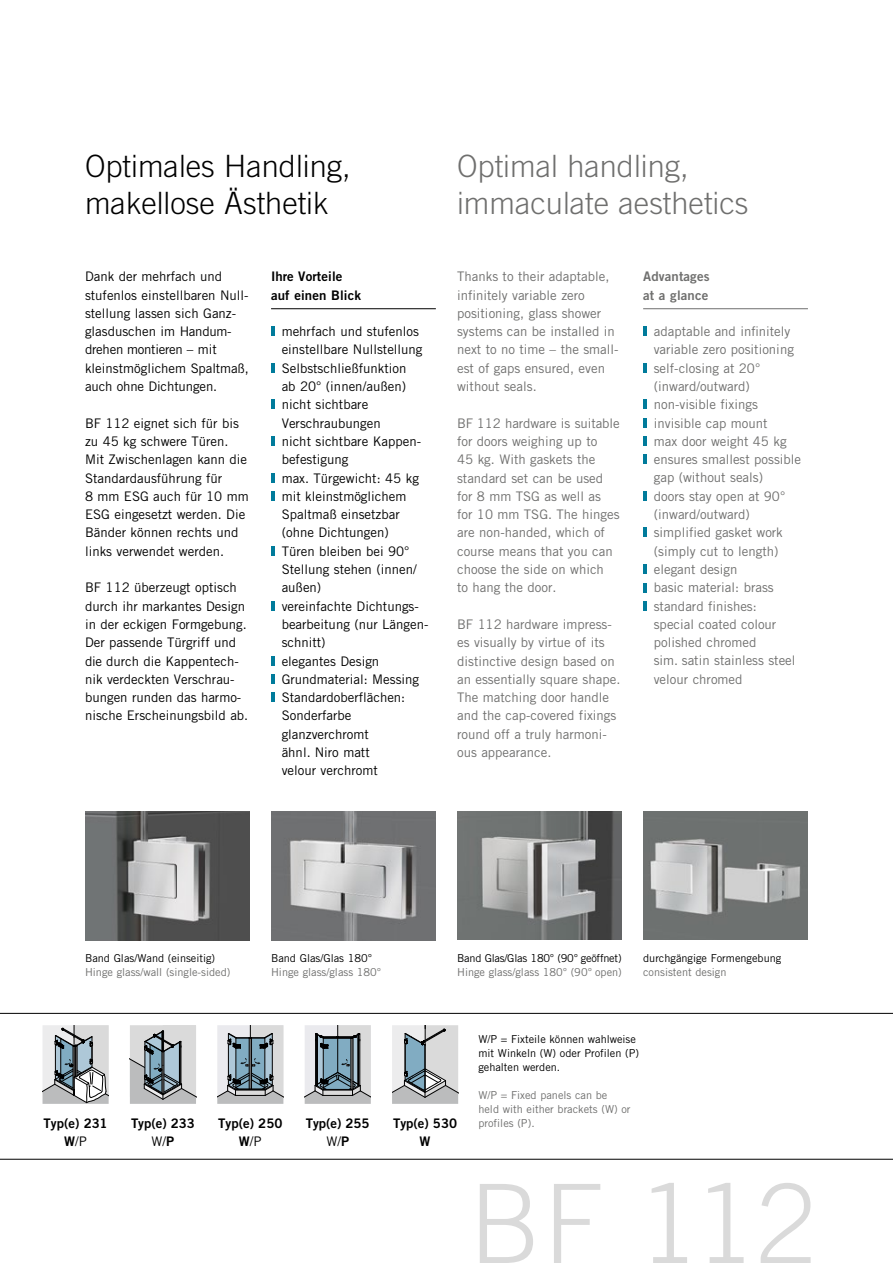
<style>
.page{position:relative;width:893px;height:1263px;background:#fff}
.page>*{position:absolute;margin:0;border:0;box-sizing:border-box;transform-origin:0 0}
.t1{font:300 109.5px "Trade Gothic";color:#dadada}
.t2{font:300 30.75px/36.6px "Trade Gothic";color:#6f6f6e}
.t3{font:300 30.75px/36.6px "Trade Gothic";color:#000}
.t4{font:13.2px/18.3px "Trade Gothic";color:#000}
.t5{font:13.2px/18.3px "Trade Gothic";color:#6f6f6e}
.t6{font:13.2px/18.3px "Trade Gothic Bold Two";color:#000}
.t7{font:13.2px/18.3px "Trade Gothic Bold Two";letter-spacing:.01em;color:#6f6f6e}
.t8{font:10.95px/14px "Trade Gothic";color:#6f6f6e}
.t9{font:10.95px/14px "Trade Gothic";color:#000}
.t10{font:10.95px "Trade Gothic";letter-spacing:-.02em;color:#000}
.s1{font-family:"Trade Gothic Bold Two"}
</style>
<div class="page">
<img style="left:457px;top:811px;width:165px;height:129px">
<img style="left:643px;top:811px;width:165px;height:129px">
<img style="left:85px;top:811px;width:165px;height:130px">
<img style="left:271px;top:811px;width:165px;height:130px">
<hr style="left:0;top:1013px;width:893px;height:1px;background:#000">
<hr style="left:0;top:1159px;width:893px;height:1px;background:#000">
<svg style="left:271px;top:326px;width:3px;height:10px"></svg>
<hr style="left:643px;top:326px;width:4px;height:10px;background:#007b9b">
<svg style="left:271px;top:363px;width:3px;height:10px"></svg>
<hr style="left:643px;top:363px;width:4px;height:10px;background:#007b9b">
<svg style="left:271px;top:436px;width:3px;height:10px"></svg>
<hr style="left:643px;top:436px;width:4px;height:10px;background:#007b9b">
<svg style="left:271px;top:491px;width:3px;height:10px"></svg>
<svg style="left:643px;top:528px;width:4px;height:9px"></svg>
<svg style="left:271px;top:400px;width:3px;height:9px"></svg>
<hr style="left:643px;top:418px;width:4px;height:10px;background:#007b9b">
<svg style="left:643px;top:400px;width:4px;height:9px"></svg>
<svg style="left:271px;top:473px;width:3px;height:10px"></svg>
<svg style="left:643px;top:455px;width:4px;height:9px"></svg>
<svg style="left:271px;top:546px;width:3px;height:9px"></svg>
<hr style="left:643px;top:564px;width:4px;height:10px;background:#007b9b">
<svg style="left:643px;top:583px;width:4px;height:9px"></svg>
<hr style="left:643px;top:601px;width:4px;height:10px;background:#007b9b">
<svg style="left:271px;top:601px;width:3px;height:10px"></svg>
<svg style="left:271px;top:656px;width:3px;height:10px"></svg>
<svg style="left:271px;top:674px;width:3px;height:10px"></svg>
<svg style="left:271px;top:693px;width:3px;height:9px"></svg>
<hr style="left:643px;top:491px;width:4px;height:10px;background:#007b9b">
<hr style="left:643px;top:308px;width:165px;height:1px;background:#6f6f6e">
<hr style="left:271px;top:308px;width:165px;height:1px;background:#000">
<svg style="left:43px;top:1025px;width:66px;height:79px;background:#acb2b5"></svg>
<svg style="left:130px;top:1025px;width:66px;height:79px;background:#a4abaf"></svg>
<svg style="left:217px;top:1025px;width:66px;height:79px;background:#9ca7ae"></svg>
<svg style="left:305px;top:1025px;width:66px;height:79px;background:#99a4ab"></svg>
<svg style="left:392px;top:1025px;width:66px;height:79px;background:#b5bbbf"></svg>
<h2 class="t3" style="left:85px;top:148px;width:267px">Optimales Handling, makellose Ästhetik</h2>
<h2 class="t2" style="left:457px;top:148px;width:293px">Optimal handling, immaculate aesthetics</h2>
<p class="t4" style="left:85px;top:267px;width:165px">Dank der mehrfach und stufenlos einstellbaren N ull&shy;stellung lassen sich Ganz&shy;glasduschen im Handum&shy;drehen montieren – mit kleinstmöglichem Spaltmaß, auch ohne Dichtungen.</p>
<p class="t4" style="left:85px;top:414px;width:165px">BF 112 eignet sich für bis zu 45 kg schwere Türen.<br>M it Zwischenlagen kann die<br>Standardausführung für<br>8 mm ESG auch für 10 mm<br>ESG eingesetzt werden. Die<br>Bänder können rechts und links verwendet werden.</p>
<p class="t4" style="left:85px;top:578px;width:165px">BF 112 überzeugt optisch durch ihr markantes Design in der eckigen Formgebung.<br>Der passende Türgriff und die durch die Kappentech&shy;nik verdeckten Verschrau&shy;bungen runden das harmo&shy;nische Erscheinungsbild ab.</p>
<p class="t6" style="left:271px;top:267px;width:91px">Ihre Vorteile auf einen Blick</p>
<p class="t4" style="left:282px;top:322px;width:148px">mehrfach und stufenlos einstellbare N ullstellung<br>Selbstschließfunktion<br>ab 20° (innen/außen) nicht sichtbare<br>Verschraubungen<br>nicht sichtbare Kappen&shy;befestigung<br>max. Türgewicht: 45 kg mit kleinstmöglichem<br>Spaltmaß einsetzbar (ohne Dichtungen)<br>Türen bleiben bei 90°<br>Stellung stehen (innen/ außen)<br>vereinfachte Dichtungs&shy;bearbeitung (nur Längen&shy;schnitt)<br>elegantes Design<br>Grundmaterial: Messing<br>Standardoberflächen:<br>Sonderfarbe glanzverchromt<br>ähnl. N iro matt<br>velour verchromt</p>
<p class="t5" style="left:457px;top:267px;width:163px">Thanks to their adaptable, infinitely variable zero positioning, glass shower systems can be installed in next to no time – the small&shy;est of gaps ensured, even without seals.</p>
<p class="t5" style="left:457px;top:414px;width:164px">BF 112 hardware is suitable for doors weighing up to<br>45 kg. With gaskets the standard set can be used for 8 mm TSG as well as<br>for 10 mm TSG. The hinges are non-handed, which of course means that you can choose the side on which<br>to hang the door.</p>
<p class="t5" style="left:457px;top:615px;width:165px">BF 112 hardware impress&shy;es visually by virtue of its distinctive design based on an essentially square shape.<br>The matching door handle and the cap-covered fixings round off a truly harmoni&shy;ous appearance.</p>
<p class="t7" style="left:643px;top:267px;width:68px">Advantages at a glance</p>
<p class="t5" style="left:654px;top:322px;width:149px">adaptable and infinitely variable zero positioning self-closing at 20° (inward/outward) non-visible fixings invisible cap mount<br>max door weight 45 kg ensures smallest possible gap (without seals)<br>doors stay open at 90° (inward/outward) simplified gasket work (simply cut to length) elegant design<br>basic material: brass standard finishes:<br>special coated colour polished chromed<br>sim. satin stainless steel velour chromed</p>
<p class="t9" style="left:85px;top:951px;width:132px">Band Glas/Wand (einseitig)</p>
<p class="t8" style="left:85px;top:965px;width:147px">Hinge glass/wall (single-sided)</p>
<p class="t9" style="left:271px;top:951px;width:103px">Band Glas/Glas 180°</p>
<p class="t8" style="left:271px;top:965px;width:112px">Hinge glass/glass 180°</p>
<p class="t10" style="left:457px;top:951px;width:166px">Band Glas/Glas 180° (90° geöffnet)</p>
<p class="t8" style="left:457px;top:965px;width:166px">Hinge glass/glass 180° (90° open)</p>
<p class="t9" style="left:643px;top:951px;width:140px">durchgängige Formengebung</p>
<p class="t8" style="left:643px;top:965px;width:85px">consistent design</p>
<p class="t6" style="left:44px;top:1114px;width:66px">Typ(e) 231</p>
<p class="t4" style="left:64px;top:1132px;width:24px"><span class="s1">W</span>/P</p>
<p class="t6" style="left:131px;top:1114px;width:65px">Typ(e) 233</p>
<p class="t4" style="left:152px;top:1132px;width:24px">W/<span class="s1">P</span></p>
<p class="t6" style="left:218px;top:1114px;width:66px">Typ(e) 250</p>
<p class="t4" style="left:239px;top:1132px;width:24px"><span class="s1">W</span>/P</p>
<p class="t6" style="left:306px;top:1114px;width:65px">Typ(e) 255</p>
<p class="t4" style="left:326px;top:1132px;width:24px">W/<span class="s1">P</span></p>
<p class="t6" style="left:393px;top:1114px;width:65px;text-align:center">Typ(e) 530<br>W</p>
<p class="t9" style="left:478px;top:1032px;width:162px">W/P = Fixteile können wahlweise mit Winkeln (W) oder Profilen (P) gehalten werden.</p>
<p class="t8" style="left:478px;top:1088px;width:154px">W/P = Fixed panels can be held with either brackets (W) or profiles (P).</p>
<h1 class="t1" style="left:469px;top:1159px;width:349px">BF 112</h1>
</div>
